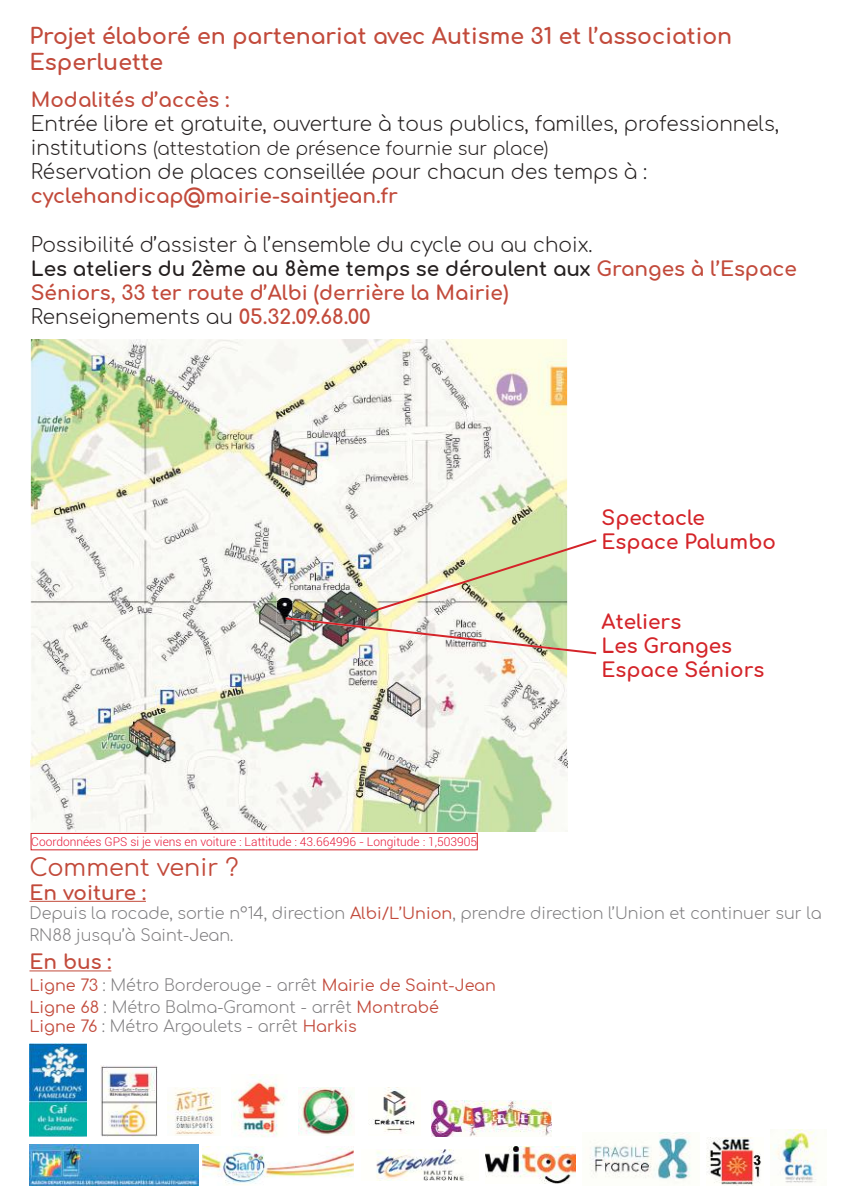
<style>
.page{position:relative;width:851px;height:1202px;background:#fff}
.page>*{position:absolute;margin:0;border:0;box-sizing:border-box;transform-origin:0 0}
.t1{font:24px "Comfortaa";color:#c24a3b}
.t2{font:700 22px/26.4px "Comfortaa";color:#c24a3b}
.t3{font:700 20px/24px "Comfortaa";color:#c24a3b}
.t4{font:300 20px "Comfortaa";color:#241f1f}
.t5{font:700 20px/24px "Comfortaa";color:#d42429}
.t6{font:300 18px "Comfortaa";color:#241f1f}
.t7{font:300 16px/21.6px "Comfortaa";color:#7d7c7e}
.t8{font:300 12px "Roboto";color:#e71939}
.s1{font-size:20px}
.s2{font-weight:300;color:#241f1f}
.s3{color:#241f1f}
.s4{font-weight:400;color:#c24a3b}
</style>
<div class="page">
<img style="left:29px;top:1043px;width:57px;height:93px">
<img style="left:590px;top:1132px;width:101px;height:49px">
<img style="left:376px;top:1149px;width:91px;height:32px">
<img style="left:485px;top:1146px;width:90px;height:38px">
<img style="left:29px;top:1144px;width:169px;height:41px">
<img style="left:706px;top:1137px;width:55px;height:48px">
<img style="left:770px;top:1129px;width:47px;height:54px">
<img style="left:232px;top:1075px;width:54px;height:62px">
<img style="left:298px;top:1087px;width:54px;height:48px">
<img style="left:167px;top:1088px;width:48px;height:47px">
<img style="left:369px;top:1087px;width:46px;height:46px">
<img style="left:203px;top:1146px;width:150px;height:39px">
<img style="left:100px;top:1065px;width:57px;height:71px">
<img style="left:31px;top:339px;width:536px;height:492px">
<div style="left:31px;top:833px;width:446px;height:17px;border:1px solid #d42429"></div>
<img style="left:277px;top:598px;width:8px;height:27px">
<hr style="left:29px;top:901px;width:117px;height:1px;background:#c24a3b">
<hr style="left:29px;top:970px;width:82px;height:1px;background:#c24a3b">
<img style="left:285px;top:538px;width:312px;height:116px">
<img style="left:431px;top:1100px;width:120px;height:37px">
<p class="t2" style="left:29px;top:19px;width:704px">Projet élaboré en partenariat avec Autisme 31 et l’association<br>Esperluette</p>
<p class="t3" style="left:31px;top:85px;width:200px">Modalités d’accès :</p>
<p class="t4" style="left:31px;top:106px;width:749px">Entrée libre et gratuite, ouverture à tous publics, familles, professionnels,</p>
<p class="t6" style="left:31px;top:133px;width:519px"><span class="s1">institutions</span> (attestation de présence fournie sur place)</p>
<p class="t4" style="left:31px;top:154px;width:618px">Réservation de places conseillée pour chacun des temps à :</p>
<p class="t3" style="left:31px;top:181px;width:368px">cyclehandicap@mairie-saintjean.fr</p>
<p class="t3" style="left:31px;top:229px;width:767px"><span class="s2">Possibilité d’assister à l’ensemble du cycle ou au choix.<br></span><span class="s3">Les ateliers du 2ème au 8ème temps se déroulent aux</span> Granges à l’Espace Séniors, 33 ter route d’Albi (derrière la Mairie)<br><span class="s2">Renseignements au</span> 05.32.09.68.00</p>
<p class="t5" style="left:601px;top:503px;width:176px">Spectacle<br>Espace Palumbo</p>
<p class="t5" style="left:601px;top:607px;width:164px">Ateliers<br>Les Granges<br>Espace Séniors</p>
<p class="t8" style="left:31px;top:833px;width:447px">Coordonnées GPS si je viens en voiture : Lattitude : 43.664996 - Longitude : 1,503905</p>
<p class="t1" style="left:29px;top:845px;width:210px">Comment venir ?</p>
<p class="t3" style="left:29px;top:878px;width:118px">En voiture :</p>
<p class="t7" style="left:29px;top:900px;width:793px">Depuis la rocade, sortie n°14, direction <span class="s4">Albi/L’Union</span>, prendre direction l’Union et continuer sur la<br>RN88 jusqu’à Saint-Jean.</p>
<p class="t3" style="left:29px;top:947px;width:83px">En bus :</p>
<p class="t7" style="left:29px;top:972px;width:468px"><span class="s4">Ligne 73</span> : Métro Borderouge - arrêt <span class="s4">Mairie de Saint-Jean<br>Ligne 68</span> : Métro Balma-Gramont - arrêt <span class="s4">Montrabé</span></p>
<p class="t7" style="left:29px;top:1013px;width:329px"><span class="s4">Ligne 76</span> : Métro Argoulets - arrêt <span class="s4">Harkis</span></p>
</div>
